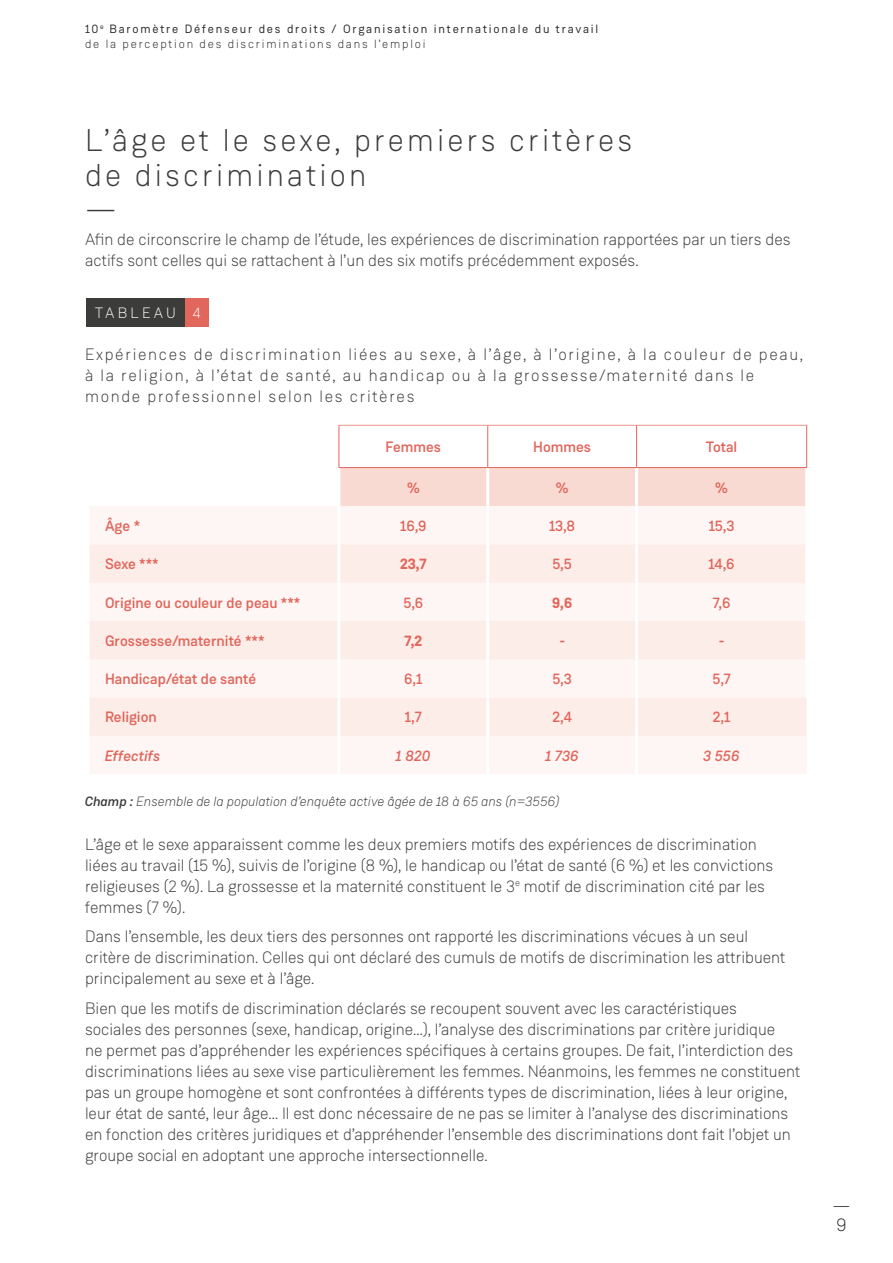
<style>
.page{position:relative;width:893px;height:1263px;background:#fff}
.page>*{position:absolute;margin:0;border:0;box-sizing:border-box;transform-origin:0 0}
.t1{font:300 31.5px/34.5px "Weissenhof Grotesk";letter-spacing:.1em;color:#3c3c3b}
.t2{font:300 18px/19.5px "Weissenhof Grotesk";color:#282827}
.t3{font:300 16.5px/21px "Weissenhof Grotesk";color:#3c3c3b}
.t4{font:300 16.5px/21px "Weissenhof Grotesk";letter-spacing:.1em;color:#3c3c3b}
.t5{font:500 15px "Weissenhof Grotesk";color:#e1665b}
.t6{font:italic 500 15px "Weissenhof Grotesk";color:#e1665b}
.t7{font:700 15px "Weissenhof Grotesk";color:#e1665b}
.t8{font:300 15px "Weissenhof Grotesk";letter-spacing:.21em;color:#fff}
.t9{font:italic 300 13.5px "Weissenhof Grotesk";color:#3c3c3b}
.t10{font:12px/15px "Weissenhof Grotesk";letter-spacing:.15em;color:#282827}
.s1{font-weight:300}
.s2{font-weight:500}
</style>
<div class="page">
<div style="left:184px;top:298px;width:25px;height:28px;background:#e1665b"></div>
<div style="left:86px;top:298px;width:98px;height:28px;background:#3c3c3b"></div>
<div style="left:340px;top:468px;width:465px;height:38px;background:#f8dad2"></div>
<div style="left:90px;top:506px;width:716px;height:267px;background:#fdf6f4"></div>
<svg style="left:90px;top:544px;width:717px;height:192px;fill:#fcede9"></svg>
<hr style="left:337px;top:506px;width:3px;height:38px;background:#fff">
<hr style="left:486px;top:506px;width:3px;height:38px;background:#fff">
<hr style="left:635px;top:506px;width:3px;height:38px;background:#fff">
<hr style="left:805px;top:506px;width:3px;height:38px;background:#fff">
<hr style="left:337px;top:544px;width:3px;height:39px;background:#fff">
<hr style="left:486px;top:544px;width:3px;height:39px;background:#fff">
<hr style="left:635px;top:544px;width:3px;height:39px;background:#fff">
<hr style="left:805px;top:544px;width:3px;height:39px;background:#fff">
<hr style="left:337px;top:583px;width:3px;height:38px;background:#fff">
<hr style="left:486px;top:583px;width:3px;height:38px;background:#fff">
<hr style="left:635px;top:583px;width:3px;height:38px;background:#fff">
<hr style="left:805px;top:583px;width:3px;height:38px;background:#fff">
<hr style="left:337px;top:659px;width:3px;height:38px;background:#fff">
<hr style="left:486px;top:659px;width:3px;height:38px;background:#fff">
<hr style="left:635px;top:659px;width:3px;height:38px;background:#fff">
<hr style="left:805px;top:659px;width:3px;height:38px;background:#fff">
<hr style="left:337px;top:736px;width:3px;height:38px;background:#fff">
<hr style="left:486px;top:736px;width:3px;height:38px;background:#fff">
<hr style="left:635px;top:736px;width:3px;height:38px;background:#fff">
<hr style="left:337px;top:621px;width:3px;height:38px;background:#fff">
<hr style="left:486px;top:621px;width:3px;height:38px;background:#fff">
<hr style="left:635px;top:621px;width:3px;height:38px;background:#fff">
<hr style="left:805px;top:621px;width:3px;height:38px;background:#fff">
<hr style="left:337px;top:697px;width:3px;height:39px;background:#fff">
<hr style="left:486px;top:697px;width:3px;height:39px;background:#fff">
<hr style="left:635px;top:697px;width:3px;height:39px;background:#fff">
<hr style="left:339px;top:467px;width:149px;height:1px;background:#e1665b">
<hr style="left:486px;top:468px;width:3px;height:38px;background:#fff">
<hr style="left:635px;top:468px;width:3px;height:38px;background:#fff">
<hr style="left:488px;top:467px;width:149px;height:1px;background:#e1665b">
<hr style="left:637px;top:467px;width:170px;height:1px;background:#e1665b">
<hr style="left:487px;top:425px;width:1px;height:42px;background:#e1665b">
<hr style="left:636px;top:425px;width:1px;height:42px;background:#e1665b">
<hr style="left:806px;top:425px;width:1px;height:42px;background:#e1665b">
<hr style="left:339px;top:425px;width:1px;height:42px;background:#e1665b">
<div style="left:85px;top:423px;width:725px;height:353px;border:2px solid #fff"></div>
<p class="t10" style="left:85px;top:22px;width:515px">10<sup>e</sup> Baromètre Défenseur des droits / Organisation internationale du travail <span class="s1">de la perception des discriminations dans l’emploi</span></p>
<h1 class="t1" style="left:85px;top:123px;width:549px">L’âge et le sexe, premiers critères de discrimination<br>—</h1>
<p class="t3" style="left:85px;top:229px;width:707px">Afin de circonscrire le champ de l’étude, les expériences de discrimination rapportées par un tiers des actifs sont celles qui se rattachent à l’un des six motifs précédemment exposés.</p>
<p class="t8" style="left:95px;top:304px;width:108px">TABLEAU 4</p>
<p class="t4" style="left:85px;top:344px;width:720px">Expériences de discrimination liées au sexe, à l’âge, à l’origine, à la couleur de peau, à la religion, à l’état de santé, au handicap ou à la grossesse/maternité dans le monde professionnel selon les critères</p>
<p class="t5" style="left:386px;top:437px;width:57px">Femmes</p>
<p class="t5" style="left:533px;top:437px;width:59px">Hommes</p>
<p class="t5" style="left:706px;top:437px;width:33px">Total</p>
<p class="t5" style="left:407px;top:478px;width:14px">%</p>
<p class="t5" style="left:556px;top:478px;width:14px">%</p>
<p class="t5" style="left:715px;top:478px;width:14px">%</p>
<p class="t5" style="left:105px;top:516px;width:37px">Âge *</p>
<p class="t5" style="left:400px;top:516px;width:28px">16,9</p>
<p class="t5" style="left:549px;top:516px;width:28px">13,8</p>
<p class="t5" style="left:709px;top:516px;width:27px">15,3</p>
<p class="t5" style="left:105px;top:555px;width:55px">Sexe ***</p>
<p class="t7" style="left:400px;top:555px;width:28px">23,7</p>
<p class="t5" style="left:552px;top:555px;width:21px">5,5</p>
<p class="t5" style="left:709px;top:555px;width:28px">14,6</p>
<p class="t5" style="left:105px;top:593px;width:197px">Origine ou couleur de peau ***</p>
<p class="t5" style="left:403px;top:593px;width:21px">5,6</p>
<p class="t7" style="left:552px;top:593px;width:21px">9,6</p>
<p class="t5" style="left:713px;top:593px;width:19px">7,6</p>
<p class="t5" style="left:105px;top:631px;width:161px">Grossesse/maternité ***</p>
<p class="t7" style="left:404px;top:631px;width:19px">7,2</p>
<p class="t5" style="left:559px;top:631px;width:7px">-</p>
<p class="t5" style="left:719px;top:631px;width:7px">-</p>
<p class="t5" style="left:105px;top:670px;width:153px">Handicap/état de santé</p>
<p class="t5" style="left:404px;top:670px;width:20px">6,1</p>
<p class="t5" style="left:552px;top:670px;width:21px">5,3</p>
<p class="t5" style="left:712px;top:670px;width:20px">5,7</p>
<p class="t5" style="left:105px;top:708px;width:53px">Religion</p>
<p class="t5" style="left:405px;top:708px;width:18px">1,7</p>
<p class="t5" style="left:552px;top:708px;width:21px">2,4</p>
<p class="t5" style="left:713px;top:708px;width:19px">2,1</p>
<p class="t6" style="left:105px;top:746px;width:57px">Effectifs</p>
<p class="t6" style="left:396px;top:746px;width:36px">1 820</p>
<p class="t6" style="left:545px;top:746px;width:35px">1 736</p>
<p class="t6" style="left:704px;top:746px;width:38px">3 556</p>
<p class="t9" style="left:85px;top:793px;width:476px"><span class="s2">Champ :</span> Ensemble de la population d’enquête active âgée de 18 à 65 ans (n=3556)</p>
<p class="t3" style="left:85px;top:833px;width:690px">L’âge et le sexe apparaissent comme les deux premiers motifs des expériences de discrimination liées au travail (15 %), suivis de l’origine (8 %), le handicap ou l’état de santé (6 %) et les convictions religieuses (2 %). La grossesse et la maternité constituent le 3<sup>e</sup> motif de discrimination cité par les femmes (7 %).</p>
<p class="t3" style="left:85px;top:926px;width:702px">Dans l’ensemble, les deux tiers des personnes ont rapporté les discriminations vécues à un seul critère de discrimination. Celles qui ont déclaré des cumuls de motifs de discrimination les attribuent principalement au sexe et à l’âge.</p>
<p class="t3" style="left:85px;top:997px;width:717px">Bien que les motifs de discrimination déclarés se recoupent souvent avec les caractéristiques<br>sociales des personnes (sexe, handicap, origine…), l’analyse des discriminations par critère juridique<br>ne permet pas d’appréhender les expériences spécifiques à certains groupes. De fait, l’interdiction des discriminations liées au sexe vise particulièrement les femmes. Néanmoins, les femmes ne constituent pas un groupe homogène et sont confrontées à différents types de discrimination, liées à leur origine, leur état de santé, leur âge… Il est donc nécessaire de ne pas se limiter à l’analyse des discriminations en fonction des critères juridiques et d’appréhender l’ensemble des discriminations dont fait l’objet un groupe social en adoptant une approche intersectionnelle.</p>
<p class="t2" style="left:833px;top:1195px;width:19px">—<br>9</p>
</div>
